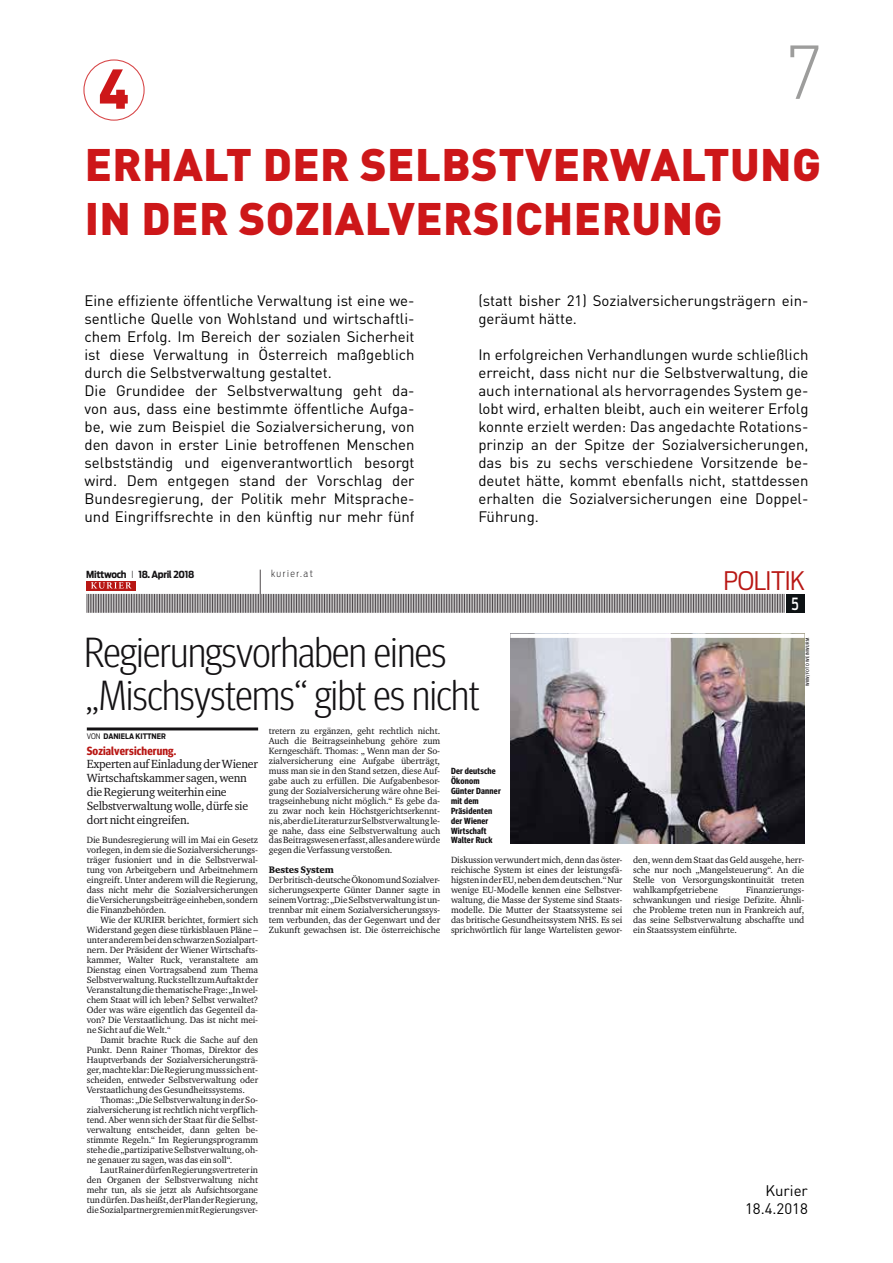
<style>
.page{position:relative;width:893px;height:1263px;background:#fff}
.page>*{position:absolute;margin:0;border:0;box-sizing:border-box;transform-origin:0 0}
.t1{font:300 75px "DIN";color:#9d9d9c}
.t2{font:900 55.2px "DIN Pro";color:#cd1719}
.t3{font:900 45px/54px "DIN Pro";letter-spacing:.01em;color:#cd1719}
.t4{font:42.15px/42.6px "Meta Headline Cond OT Light Ng Light OV AUERHC";letter-spacing:-.01em;color:#141214;scale:1.04 1}
.t5{font:25.35px "Antenna Cond Light OV AUERGY";letter-spacing:-.02em;color:#b81714;scale:1.05 1}
.t6{font:16.65px "Antenna Cond Medium OV AUERGZ";color:#fff;scale:.82 1}
.t7{font:15px/18px "DIN Pro";color:#000}
.t8{font:15px/18px "DIN";color:#000;text-align:right}
.t9{font:12.15px/13.8px "Charter ITC Pro OV AUERHB";letter-spacing:-.02em;color:#141214}
.t10{font:11.85px "Meta Headline Cond OT Ng Bold OV AUERHA";letter-spacing:.01em;color:#b81714}
.t11{font:9.75px "Antenna Cond Bold OV AUERGW";letter-spacing:-.03em;color:#141214;scale:1.05 1}
.t12{font:9.75px "Charter ITC Pro Black OV AUERHD";letter-spacing:-.01em;color:#141214;scale:.95 1}
.t13{font:200 9.45px "Antenna Cond";letter-spacing:.15em;color:#141214;scale:1.05 1}
.t14{font:9.3px/10.1px "Charter ITC Pro OV AUERHB";letter-spacing:-.01em;color:#141214;text-align:justify}
.t15{font:8.85px/10.1px "Meta Headline Cond OT Ng Bold OV AUERHA";letter-spacing:.02em;color:#141214}
.t16{font:7.5px "Antenna Cond Bold OV AUERGW";color:#141214}
.t17{font:4.8px "Meta Headline Cond OT Ng Regular OV AUERHE";letter-spacing:.07em;color:#141214}
.s1{font-family:"Antenna Cond Extra Light OV AUERGX"}
.s2{font-family:"Antenna Cond Light OV AUERGY"}
</style>
<div class="page">
<div style="left:83px;top:59px;width:62px;height:62px;border:1px solid #cd1719;border-radius:50%"></div>
<div style="left:87px;top:581px;width:49px;height:9px;background:#b81714"></div>
<hr style="left:260px;top:570px;width:1px;height:43px;background:#4f4a4d">
<svg style="left:87px;top:582px;width:698px;height:31px"></svg>
<div style="left:786px;top:594px;width:18px;height:19px;background:#0d1214"></div>
<hr style="left:87px;top:727px;width:171px;height:3px;background:#141214">
<img style="left:510px;top:638px;width:294px;height:205px">
<h2 class="t2" style="left:98px;top:51px;width:32px">4</h2>
<h1 class="t1" style="left:784px;top:26px;width:40px">7</h1>
<h3 class="t3" style="left:85px;top:136px;width:738px">ERHALT DER SELBSTVERWALTUNG<br>IN DER SOZIALVERSICHERUNG</h3>
<p class="t7" style="left:84px;top:291px;width:332px">Eine effiziente öffentliche Verwaltung ist eine we&shy;sentliche Quelle von Wohlstand und wirtschaftli&shy;chem Erfolg. Im Bereich der sozialen Sicherheit ist diese Verwaltung in Österreich maßgeblich durch die Selbstverwaltung gestaltet.<br>Die Grundidee der Selbstverwaltung geht da&shy;von aus, dass eine bestimmte öffentliche Aufga&shy;be, wie zum Beispiel die Sozialversicherung, von den davon in erster Linie betroffenen Menschen selbstständig und eigenverantwortlich besorgt wird. Dem entgegen stand der Vorschlag der Bundesregierung, der Politik mehr Mitsprache&shy;und Eingriffsrechte in den künftig nur mehr fünf</p>
<h3 class="t7" style="left:478px;top:291px;width:332px">(statt bisher 21) Sozialversicherungsträgern ein&shy;geräumt hätte.</h3>
<p class="t7" style="left:478px;top:345px;width:332px;text-align:justify">In erfolgreichen Verhandlungen wurde schließlich erreicht, dass nicht nur die Selbstverwaltung, die auch international als hervorragendes System ge&shy;lobt wird, erhalten bleibt, auch ein weiterer Erfolg konnte erzielt werden: Das angedachte Rotations&shy;prinzip an der Spitze der Sozialversicherungen, das bis zu sechs verschiedene Vorsitzende be&shy;deutet hätte, kommt ebenfalls nicht, stattdessen erhalten die Sozialversicherungen eine Doppel-Führung.</p>
<p class="t11" style="left:86px;top:567px;width:104px">Mittwoch <span class="s1">I</span> 18. April 2018</p>
<p class="t13" style="left:271px;top:568px;width:42px">kurier.at</p>
<h3 class="t5" style="left:724px;top:564px;width:79px">POLITIK</h3>
<h3 class="t6" style="left:792px;top:592px;width:10px">5</h3>
<h3 class="t4" style="left:84px;top:631px;width:382px">Regierungsvorhaben eines „Mischsystems“ gibt es nicht</h3>
<p class="t14" style="left:269px;top:725px;width:173px">tretern zu ergänzen, geht rechtlich nicht.<br>Auch die Beitragseinhebung gehöre zum Kerngeschäft. Thomas: „ Wenn man der So&shy;zialversicherung eine Aufgabe überträgt, muss man sie in den Stand setzen, diese Auf&shy;gabe auch zu erfüllen. Die Aufgabenbesor&shy;gung der Sozialversicherung wäre ohne Bei&shy;tragseinhebung nicht möglich.“ Es gebe da&shy;zu zwar noch kein Höchstgerichtserkennt&shy;nis,aberdieLiteraturzurSelbstverwaltungle&shy;ge nahe, dass eine Selbstverwaltung auch dasBeitragswesenerfasst,allesanderewürde gegen die Verfassung verstoßen.</p>
<p class="t12" style="left:269px;top:864px;width:70px">Bestes System</p>
<p class="t14" style="left:269px;top:875px;width:173px">Derbritisch-deutscheÖkonomundSozialver&shy;sicherungsexperte Günter Danner sagte in seinemVortrag:„DieSelbstverwaltungistun&shy;trennbar mit einem Sozialversicherungssys&shy;tem verbunden, das der Gegenwart und der Zukunft gewachsen ist. Die österreichische</p>
<p class="t17" style="left:805px;top:686px;width:50px;rotate:-90deg">WKW/FOTO WEINWURM</p>
<p class="t16" style="left:87px;top:731px;width:81px"><span class="s2">VON</span> DANIELA KITTNER</p>
<p class="t10" style="left:87px;top:743px;width:91px">Sozialversicherung.</p>
<h3 class="t9" style="left:87px;top:757px;width:173px">Experten auf Einladung der Wiener<br>Wirtschaftskammer sagen, wenn die Regierung weiterhin eine<br>Selbstverwaltung wolle, dürfe sie dort nicht eingreifen.</h3>
<p class="t14" style="left:87px;top:835px;width:173px">Die Bundesregierung will im Mai ein Gesetz vorlegen, in dem sie die Sozialversicherungs&shy;träger fusioniert und in die Selbstverwal&shy;tung von Arbeitgebern und Arbeitnehmern eingreift. Unter anderem will die Regierung, dass nicht mehr die Sozialversicherungen dieVersicherungsbeiträgeeinheben,sondern die Finanzbehörden.</p>
<p class="t14" style="left:87px;top:915px;width:173px;text-indent:14px">Wie der KURIER berichtet, formiert sich Widerstand gegen diese türkisblauen Pläne – unteranderembeidenschwarzenSozialpart&shy;nern. Der Präsident der Wiener Wirtschafts&shy;kammer, Walter Ruck, veranstaltete am Dienstag einen Vortragsabend zum Thema Selbstverwaltung.RuckstelltzumAuftaktder VeranstaltungdiethematischeFrage:„Inwel&shy;chem Staat will ich leben? Selbst verwaltet?<br>Oder was wäre eigentlich das Gegenteil da&shy;von? Die Verstaatlichung. Das ist nicht mei&shy;ne Sicht auf die Welt.“</p>
<p class="t14" style="left:87px;top:1035px;width:173px;text-indent:13px">Damit brachte Ruck die Sache auf den Punkt. Denn Rainer Thomas, Direktor des Hauptverbands der Sozialversicherungsträ&shy;ger,machteklar:DieRegierungmusssichent&shy;scheiden, entweder Selbstverwaltung oder Verstaatlichung des Gesundheitssystems.</p>
<p class="t14" style="left:87px;top:1095px;width:173px;text-indent:14px">Thomas: „DieSelbstverwaltunginderSo&shy;zialversicherung ist rechtlich nicht verpflich&shy;tend. Aber wenn sich der Staat für die Selbst&shy;verwaltung entscheidet, dann gelten be&shy;stimmte Regeln.“ Im Regierungsprogramm stehedie„partizipativeSelbstverwaltung,oh&shy;ne genauer zu sagen, was das ein soll“.</p>
<p class="t14" style="left:87px;top:1164px;width:173px;text-indent:13px">LautRainerdürfenRegierungsvertreterin den Organen der Selbstverwaltung nicht mehr tun, als sie jetzt als Aufsichtsorgane tundürfen.Dasheißt,derPlanderRegierung, dieSozialpartnergremienmitRegierungsver-</p>
<p class="t15" style="left:451px;top:765px;width:51px">Der deutsche<br>Ökonom<br>Günter Danner mit dem<br>Präsidenten der Wiener<br>Wirtschaft<br>Walter Ruck</p>
<p class="t14" style="left:451px;top:855px;width:173px">Diskussion verwundert mich, denn das öster&shy;reichische System ist eines der leistungsfä&shy;higsteninderEU,nebendemdeutschen.“Nur wenige EU-Modelle kennen eine Selbstver&shy;waltung, die Masse der Systeme sind Staats&shy;modelle. Die Mutter der Staatssysteme sei das britische Gesundheitssystem NHS. Es sei sprichwörtlich für lange Wartelisten gewor-</p>
<p class="t14" style="left:633px;top:855px;width:173px">den, wenn dem Staat das Geld ausgehe, herr&shy;sche nur noch „Mangelsteuerung“. An die Stelle von Versorgungskontinuität treten wahlkampfgetriebene</p>
<p class="t14" style="left:633px;top:885px;width:173px;text-indent:113px">Finanzierungs&shy;schwankungen und riesige Defizite. Ähnli&shy;che Probleme treten nun in Frankreich auf, das seine Selbstverwaltung abschaffte und ein Staatssystem einführte.</p>
<h3 class="t8" style="left:745px;top:1181px;width:64px">Kurier<br>18.4.2018</h3>
</div>
